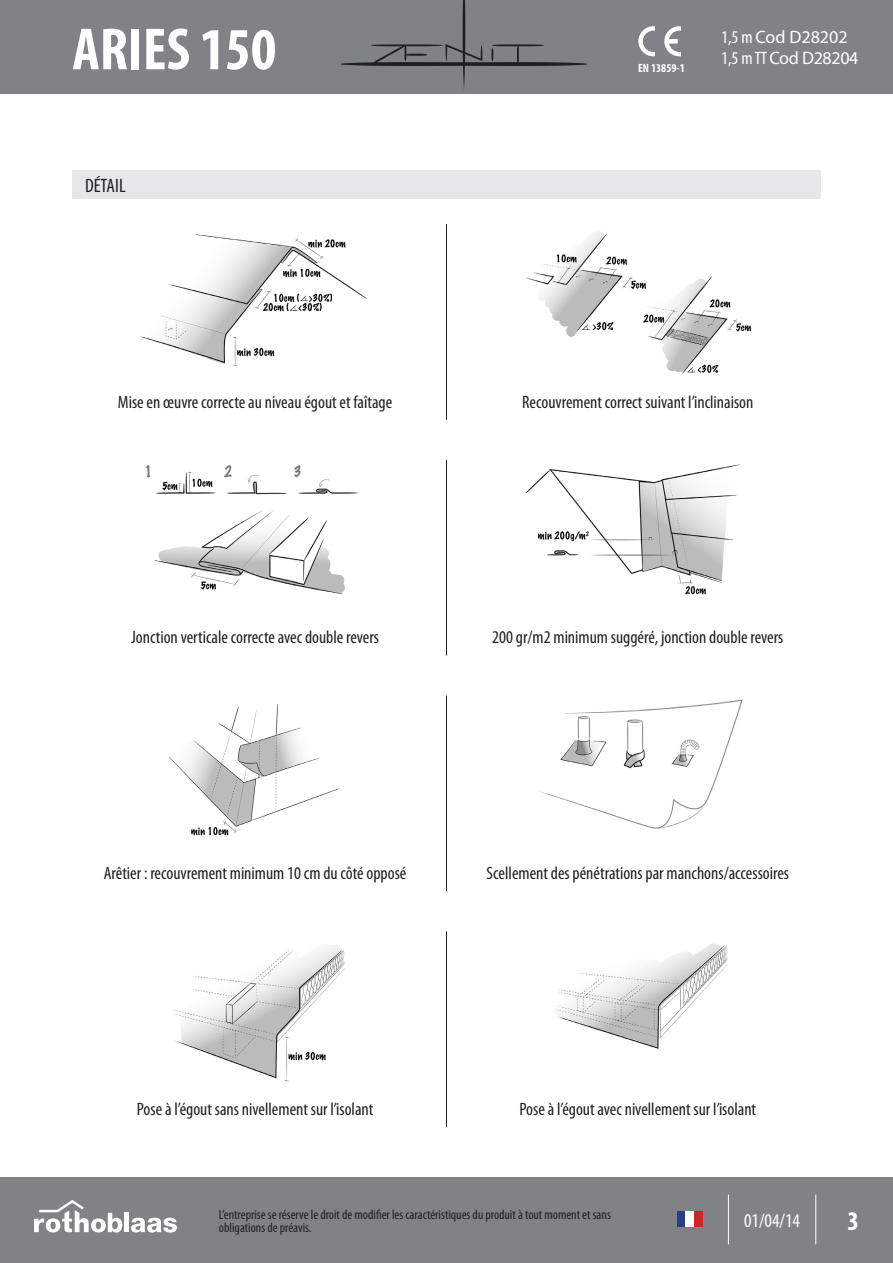
<style>
.page{position:relative;width:893px;height:1263px;background:#fff}
.page>*{position:absolute;margin:0;border:0;box-sizing:border-box;transform-origin:0 0}
.t1{font:700 condensed 60px "Myriad Pro";color:#fff}
.t2{font:700 condensed 27px "Myriad Pro";color:#fff}
.t3{font:condensed 19.5px "Myriad Pro";color:#fff}
.t4{font:condensed 19.5px "Myriad Pro";color:#231f20}
.t5{font:condensed 18px "Myriad Pro";color:#231f20}
.t6{font:18px/21.6px "Myriad Pro";letter-spacing:-.015em;color:#fff}
.t7{font:condensed 13.5px/13.5px "Myriad Pro";color:#231f20}
.t8{font:700 condensed 12px "Myriad Pro";color:#fff}
.s1{font-stretch:condensed}
</style>
<div class="page">
<div style="left:0;top:0;width:893px;height:94px;background:#808285"></div>
<div style="left:0;top:1178px;width:893px;height:85px;background:#808285"></div>
<svg style="left:34px;top:1200px;width:88px;height:32px"></svg>
<div style="left:124px;top:1213px;width:5px;height:19px;background:#fff"></div>
<svg style="left:131px;top:1218px;width:46px;height:14px"></svg>
<hr style="left:815px;top:1194px;width:1px;height:50px;background:#fff">
<hr style="left:728px;top:1194px;width:1px;height:50px;background:#fff">
<svg style="left:638px;top:26px;width:17px;height:30px"></svg>
<svg style="left:664px;top:26px;width:17px;height:30px"></svg>
<svg style="left:341px;top:0;width:246px;height:89px"></svg>
<img style="left:139px;top:234px;width:229px;height:133px">
<img style="left:146px;top:465px;width:212px;height:130px">
<img style="left:168px;top:703px;width:172px;height:133px">
<img style="left:174px;top:945px;width:171px;height:137px">
<img style="left:525px;top:231px;width:227px;height:144px">
<img style="left:525px;top:464px;width:215px;height:131px">
<img style="left:538px;top:699px;width:205px;height:130px">
<img style="left:557px;top:944px;width:171px;height:105px">
<hr style="left:446px;top:224px;width:1px;height:196px;background:#231f20">
<hr style="left:446px;top:460px;width:1px;height:195px;background:#231f20">
<hr style="left:446px;top:696px;width:1px;height:195px;background:#231f20">
<hr style="left:446px;top:931px;width:1px;height:196px;background:#231f20">
<div style="left:677px;top:1211px;width:8px;height:16px;background:#253f8e"></div>
<div style="left:685px;top:1211px;width:9px;height:16px;background:#fff"></div>
<div style="left:694px;top:1211px;width:8px;height:16px;background:#d1232a"></div>
<div style="left:72px;top:170px;width:749px;height:29px;background:#e6e7e9"></div>
<h1 class="t1" style="left:72px;top:12px;width:206px">ARIES 150</h1>
<p class="t4" style="left:85px;top:173px;width:42px">DÉTAIL</p>
<p class="t5" style="left:118px;top:391px;width:276px">Mise en œuvre correcte au niveau égout et faîtage</p>
<p class="t8" style="left:638px;top:60px;width:48px">EN 13859-1</p>
<p class="t6" style="left:721px;top:26px;width:139px"><span class="s1">1,5 m</span> Cod D28202<br><span class="s1">1,5 m TT</span> Cod D28204</p>
<p class="t5" style="left:522px;top:391px;width:233px">Recouvrement correct suivant l’inclinaison</p>
<p class="t5" style="left:131px;top:627px;width:250px">Jonction verticale correcte avec double revers</p>
<p class="t5" style="left:492px;top:627px;width:293px">200 gr/m2 minimum suggéré, jonction double revers</p>
<p class="t5" style="left:104px;top:862px;width:304px">Arêtier : recouvrement minimum 10 cm du côté opposé</p>
<p class="t5" style="left:487px;top:862px;width:304px">Scellement des pénétrations par manchons/accessoires</p>
<p class="t5" style="left:137px;top:1098px;width:238px">Pose à l’égout sans nivellement sur l’isolant</p>
<p class="t5" style="left:519px;top:1098px;width:238px">Pose à l’égout avec nivellement sur l’isolant</p>
<p class="t7" style="left:219px;top:1207px;width:393px">L’entreprise se réserve le droit de modifier les caractéristiques du produit à tout moment et sans obligations de préavis.</p>
<p class="t3" style="left:744px;top:1208px;width:58px">01/04/14</p>
<h2 class="t2" style="left:847px;top:1204px;width:13px">3</h2>
</div>
